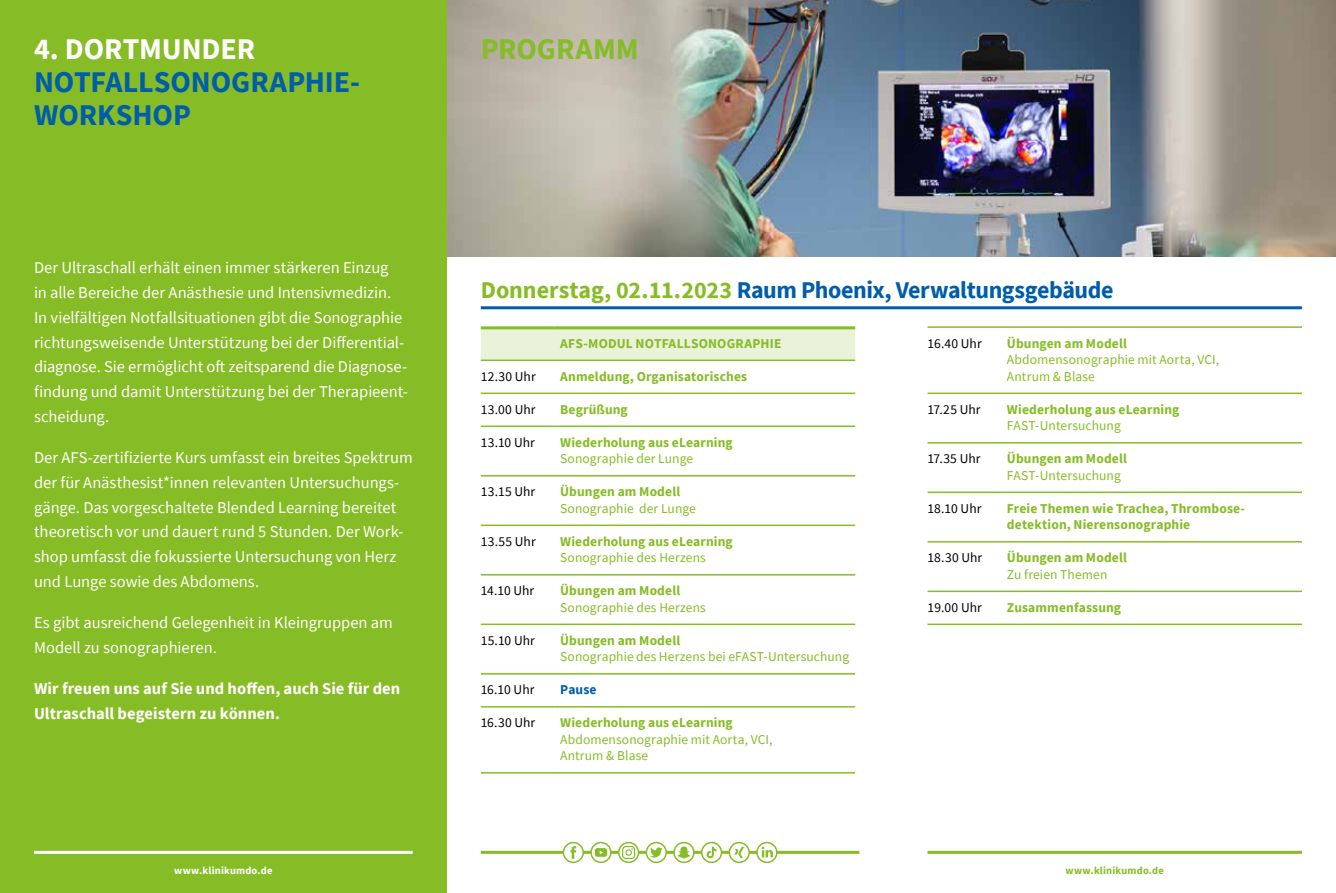
<style>
.page{position:relative;width:1336px;height:893px;background:#fff}
.page>*{position:absolute;margin:0;border:0;box-sizing:border-box;transform-origin:0 0}
.t1{font:700 30px/33px "Source Sans Pro";letter-spacing:-.005em;color:#005da9}
.t2{font:700 30px "Source Sans Pro";letter-spacing:-.005em;color:#fff}
.t3{font:700 30px "Source Sans Pro";letter-spacing:-.005em;color:#86bc25}
.t4{font:700 24px "Source Sans Pro";letter-spacing:-.015em;color:#005da9}
.t5{font:16.5px/24.8px "Source Sans Pro";color:#fff}
.t6{font:700 16.5px/24.8px "Source Sans Pro";color:#fff}
.t7{font:700 13.5px/16.5px "Source Sans Pro";letter-spacing:.01em;color:#86bc25}
.t8{font:13.5px/16.5px "Source Sans Pro";letter-spacing:.005em;color:#86bc25}
.t9{font:13.5px "Source Sans Pro";letter-spacing:.005em;color:#000}
.t10{font:700 13.5px "Source Sans Pro";letter-spacing:.01em;color:#005da9}
.t11{font:700 10.5px "Source Sans Pro";letter-spacing:.02em;color:#fff}
.t12{font:700 10.5px "Source Sans Pro";letter-spacing:.02em;color:#86bc25}
.s1{color:#86bc25}
</style>
<div class="page">
<hr style="left:480px;top:851px;width:379px;height:3px;background:#86bc25">
<hr style="left:927px;top:851px;width:374px;height:3px;background:#86bc25">
<div style="left:480px;top:329px;width:375px;height:31px;background:#eaf2da"></div>
<hr style="left:480px;top:360px;width:74px;height:1px;background:#86bc25">
<hr style="left:554px;top:360px;width:301px;height:1px;background:#86bc25">
<hr style="left:480px;top:393px;width:74px;height:1px;background:#86bc25">
<hr style="left:554px;top:393px;width:301px;height:1px;background:#86bc25">
<hr style="left:480px;top:426px;width:74px;height:1px;background:#86bc25">
<hr style="left:554px;top:426px;width:301px;height:1px;background:#86bc25">
<hr style="left:480px;top:475px;width:74px;height:2px;background:#86bc25">
<hr style="left:554px;top:475px;width:301px;height:2px;background:#86bc25">
<hr style="left:480px;top:525px;width:74px;height:1px;background:#86bc25">
<hr style="left:554px;top:525px;width:301px;height:1px;background:#86bc25">
<hr style="left:480px;top:574px;width:74px;height:2px;background:#86bc25">
<hr style="left:554px;top:574px;width:301px;height:2px;background:#86bc25">
<hr style="left:480px;top:624px;width:74px;height:1px;background:#86bc25">
<hr style="left:554px;top:624px;width:301px;height:1px;background:#86bc25">
<hr style="left:480px;top:673px;width:74px;height:2px;background:#86bc25">
<hr style="left:554px;top:673px;width:301px;height:2px;background:#86bc25">
<hr style="left:480px;top:706px;width:74px;height:2px;background:#86bc25">
<hr style="left:554px;top:706px;width:301px;height:2px;background:#86bc25">
<hr style="left:480px;top:772px;width:74px;height:2px;background:#86bc25">
<hr style="left:554px;top:772px;width:301px;height:2px;background:#86bc25">
<hr style="left:480px;top:326px;width:74px;height:3px;background:#86bc25">
<hr style="left:554px;top:326px;width:301px;height:3px;background:#86bc25">
<img style="left:446px;top:0;width:889px;height:257px">
<svg style="left:646px;top:843px;width:20px;height:19px"></svg>
<div style="left:645px;top:842px;width:21px;height:21px;border:2px solid #86bc25;border-radius:50%"></div>
<svg style="left:650px;top:847px;width:12px;height:11px"></svg>
<svg style="left:563px;top:843px;width:20px;height:19px"></svg>
<div style="left:562px;top:842px;width:22px;height:21px;border:2px solid #86bc25;border-radius:50%"></div>
<svg style="left:570px;top:846px;width:6px;height:13px"></svg>
<svg style="left:591px;top:843px;width:19px;height:19px"></svg>
<div style="left:590px;top:842px;width:21px;height:21px;border:2px solid #86bc25;border-radius:50%"></div>
<svg style="left:594px;top:848px;width:13px;height:9px"></svg>
<svg style="left:618px;top:843px;width:20px;height:19px"></svg>
<div style="left:618px;top:842px;width:21px;height:21px;border:2px solid #86bc25;border-radius:50%"></div>
<svg style="left:622px;top:846px;width:13px;height:13px"></svg>
<svg style="left:674px;top:843px;width:19px;height:19px"></svg>
<div style="left:673px;top:842px;width:21px;height:21px;border:2px solid #86bc25;border-radius:50%"></div>
<svg style="left:677px;top:846px;width:13px;height:13px"></svg>
<svg style="left:757px;top:843px;width:19px;height:19px"></svg>
<div style="left:756px;top:842px;width:21px;height:21px;border:2px solid #86bc25;border-radius:50%"></div>
<svg style="left:761px;top:847px;width:11px;height:10px"></svg>
<svg style="left:729px;top:843px;width:20px;height:19px"></svg>
<div style="left:728px;top:842px;width:21px;height:21px;border:2px solid #86bc25;border-radius:50%"></div>
<svg style="left:734px;top:847px;width:10px;height:11px"></svg>
<svg style="left:701px;top:843px;width:20px;height:19px"></svg>
<div style="left:701px;top:842px;width:21px;height:21px;border:2px solid #86bc25;border-radius:50%"></div>
<svg style="left:705px;top:847px;width:11px;height:11px"></svg>
<div style="left:0;top:0;width:446px;height:893px;background:#86bc25"></div>
<hr style="left:34px;top:851px;width:378px;height:3px;background:#fff">
<hr style="left:927px;top:326px;width:73px;height:2px;background:#86bc25">
<hr style="left:1000px;top:326px;width:301px;height:2px;background:#86bc25">
<hr style="left:927px;top:393px;width:73px;height:1px;background:#86bc25">
<hr style="left:1000px;top:393px;width:301px;height:1px;background:#86bc25">
<hr style="left:927px;top:442px;width:73px;height:2px;background:#86bc25">
<hr style="left:1000px;top:442px;width:301px;height:2px;background:#86bc25">
<hr style="left:927px;top:492px;width:73px;height:1px;background:#86bc25">
<hr style="left:1000px;top:492px;width:301px;height:1px;background:#86bc25">
<hr style="left:927px;top:541px;width:73px;height:2px;background:#86bc25">
<hr style="left:1000px;top:541px;width:301px;height:2px;background:#86bc25">
<hr style="left:927px;top:591px;width:73px;height:1px;background:#86bc25">
<hr style="left:1000px;top:591px;width:301px;height:1px;background:#86bc25">
<hr style="left:927px;top:624px;width:73px;height:1px;background:#86bc25">
<hr style="left:1000px;top:624px;width:301px;height:1px;background:#86bc25">
<hr style="left:480px;top:306px;width:821px;height:3px;background:#005da9">
<h1 class="t2" style="left:34px;top:28px;width:223px">4. DORTMUNDER</h1>
<h1 class="t1" style="left:34px;top:65px;width:327px">NOTFALLSONOGRAPHIE-<br>WORKSHOP</h1>
<p class="t5" style="left:34px;top:255px;width:375px">Der Ultraschall erhält einen immer stärkeren Einzug<br>in alle Bereiche der Anästhesie und Intensivmedizin.<br>In vielfältigen Notfallsituationen gibt die Sonographie richtungsweisende Unterstützung bei der Differential&shy;diagnose. Sie ermöglicht oft zeitsparend die Diagnose&shy;findung und damit Unterstützung bei der Therapieent&shy;scheidung.</p>
<p class="t5" style="left:34px;top:445px;width:380px">Der AFS-zertifizierte Kurs umfasst ein breites Spektrum der für Anästhesist*innen relevanten Untersuchungs&shy;gänge. Das vorgeschaltete Blended Learning bereitet theoretisch vor und dauert rund 5 Stunden. Der Work&shy;shop umfasst die fokussierte Untersuchung von Herz und Lunge sowie des Abdomens.</p>
<p class="t5" style="left:34px;top:610px;width:360px">Es gibt ausreichend Gelegenheit in Kleingruppen am<br>Modell zu sonographieren.</p>
<p class="t6" style="left:34px;top:676px;width:368px">Wir freuen uns auf Sie und hoffen, auch Sie für den<br>Ultraschall begeistern zu können.</p>
<h1 class="t3" style="left:480px;top:28px;width:159px">PROGRAMM</h1>
<h2 class="t4" style="left:480px;top:274px;width:634px"><span class="s1">Donnerstag, 02.11.2023</span> Raum Phoenix, Verwaltungsgebäude</h2>
<p class="t7" style="left:560px;top:335px;width:223px">AFS-MODUL NOTFALLSONOGRAPHIE</p>
<p class="t9" style="left:480px;top:367px;width:56px">12.30 Uhr</p>
<p class="t7" style="left:560px;top:368px;width:188px">Anmeldung, Organisatorisches</p>
<p class="t9" style="left:480px;top:400px;width:56px">13.00 Uhr</p>
<p class="t7" style="left:560px;top:401px;width:69px">Begrüßung</p>
<p class="t9" style="left:480px;top:433px;width:56px">13.10 Uhr</p>
<p class="t7" style="left:560px;top:434px;width:174px">Wiederholung aus eLearning</p>
<p class="t8" style="left:560px;top:450px;width:134px">Sonographie der Lunge</p>
<p class="t9" style="left:480px;top:483px;width:56px">13.15 Uhr</p>
<p class="t7" style="left:560px;top:483px;width:121px">Übungen am Modell</p>
<p class="t8" style="left:560px;top:500px;width:137px">Sonographie der Lunge</p>
<p class="t9" style="left:480px;top:532px;width:56px">13.55 Uhr</p>
<p class="t7" style="left:560px;top:533px;width:174px">Wiederholung aus eLearning</p>
<p class="t8" style="left:560px;top:549px;width:147px">Sonographie des Herzens</p>
<p class="t9" style="left:480px;top:582px;width:55px">14.10 Uhr</p>
<p class="t7" style="left:560px;top:582px;width:121px">Übungen am Modell</p>
<p class="t8" style="left:560px;top:599px;width:147px">Sonographie des Herzens</p>
<p class="t9" style="left:480px;top:631px;width:56px">15.10 Uhr</p>
<p class="t7" style="left:560px;top:632px;width:121px">Übungen am Modell</p>
<p class="t8" style="left:560px;top:648px;width:290px">Sonographie des Herzens bei eFAST-Untersuchung</p>
<p class="t9" style="left:480px;top:681px;width:55px">16.10 Uhr</p>
<p class="t10" style="left:560px;top:680px;width:38px">Pause</p>
<p class="t9" style="left:480px;top:714px;width:56px">16.30 Uhr</p>
<p class="t7" style="left:560px;top:714px;width:174px">Wiederholung aus eLearning</p>
<p class="t8" style="left:560px;top:731px;width:214px">Abdomensonographie mit Aorta, VCI,<br>Antrum &amp; Blase</p>
<p class="t9" style="left:927px;top:334px;width:56px">16.40 Uhr</p>
<p class="t7" style="left:1006px;top:335px;width:121px">Übungen am Modell</p>
<p class="t8" style="left:1006px;top:351px;width:214px">Abdomensonographie mit Aorta, VCI,<br>Antrum &amp; Blase</p>
<p class="t9" style="left:927px;top:400px;width:55px">17.25 Uhr</p>
<p class="t7" style="left:1006px;top:401px;width:174px">Wiederholung aus eLearning</p>
<p class="t8" style="left:1006px;top:417px;width:115px">FAST-Untersuchung</p>
<p class="t9" style="left:927px;top:450px;width:54px">17.35 Uhr</p>
<p class="t7" style="left:1006px;top:450px;width:121px">Übungen am Modell</p>
<p class="t8" style="left:1006px;top:467px;width:115px">FAST-Untersuchung</p>
<p class="t9" style="left:927px;top:499px;width:55px">18.10 Uhr</p>
<p class="t7" style="left:1006px;top:500px;width:238px">Freie Themen wie Trachea, Thrombose&shy;detektion, Nierensonographie</p>
<p class="t9" style="left:927px;top:549px;width:56px">18.30 Uhr</p>
<p class="t7" style="left:1006px;top:549px;width:121px">Übungen am Modell</p>
<p class="t8" style="left:1006px;top:566px;width:102px">Zu freien Themen</p>
<p class="t9" style="left:927px;top:598px;width:56px">19.00 Uhr</p>
<p class="t7" style="left:1006px;top:599px;width:116px">Zusammenfassung</p>
<p class="t11" style="left:174px;top:864px;width:100px">www.klinikumdo.de</p>
<p class="t12" style="left:1065px;top:864px;width:100px">www.klinikumdo.de</p>
</div>
